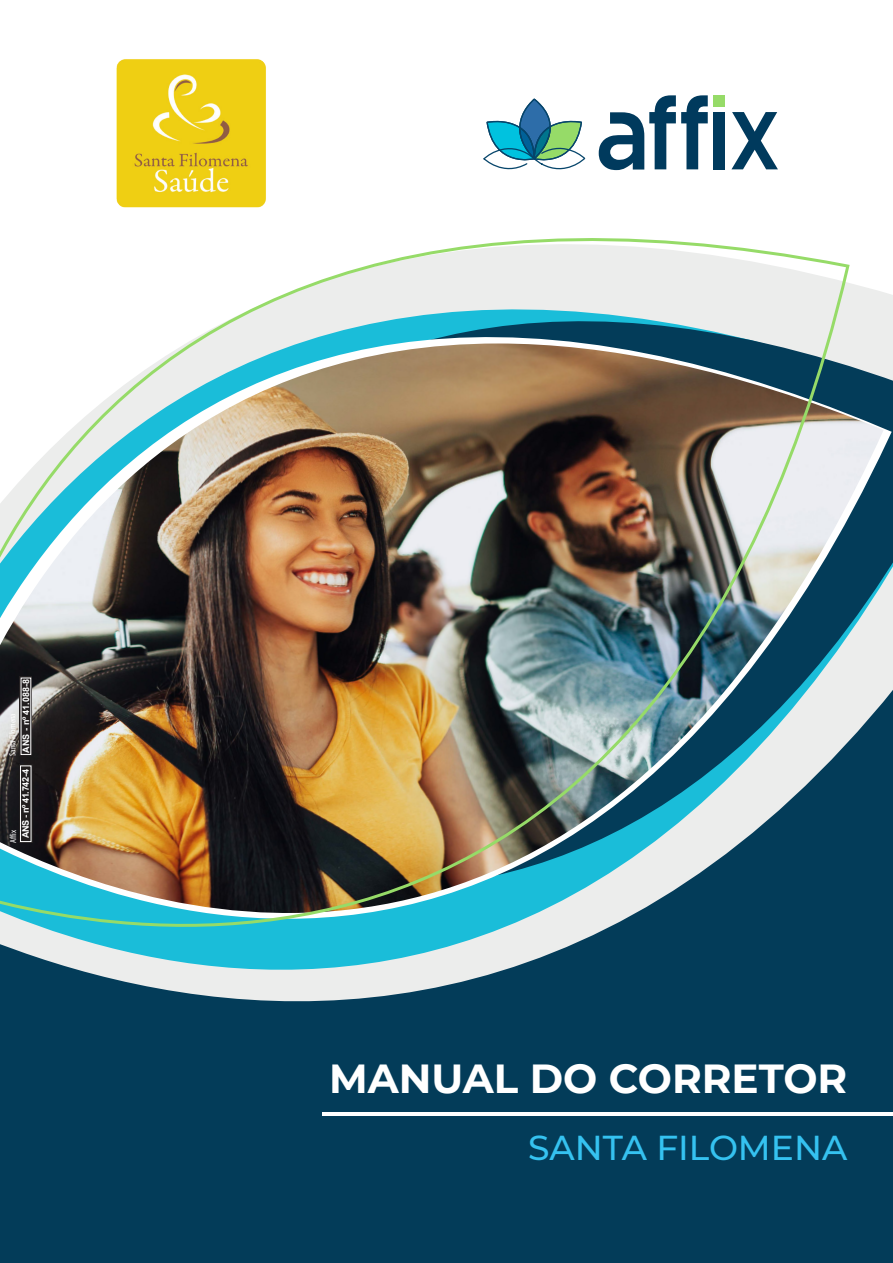
<style>
.page{position:relative;width:893px;height:1263px;background:#fff}
.page>*{position:absolute;margin:0;border:0;box-sizing:border-box;transform-origin:0 0}
.t1{font:700 40.5px "Montserrat";color:#fff}
.t2{font:500 34.5px "Montserrat";color:#35c2f0}
.t3{font:700 9.15px "Arial";letter-spacing:-.04em;color:#fff}
.t4{font:condensed 9px "Myriad Pro";color:#fff}
.t5{font:700 9px "Arial";color:#fff}
</style>
<div class="page">
<div style="left:0;top:590px;width:893px;height:673px;background:#033c59"></div>
<hr style="left:323px;top:1112px;width:570px;height:3px;background:#fff">
<svg style="left:851px;top:284px;width:42px;height:417px;background:#a6b9c1"></svg>
<img style="left:851px;top:343px;width:33px;height:396px">
<img style="left:0;top:98px;width:851px;height:904px">
<svg style="left:20px;top:676px;width:12px;height:80px"></svg>
<svg style="left:19px;top:764px;width:13px;height:79px"></svg>
<div style="left:21px;top:766px;width:10px;height:75px;background:#211e1e"></div>
<div style="left:20px;top:765px;width:11px;height:77px;border:1px solid #fff"></div>
<svg style="left:731px;top:112px;width:47px;height:57px"></svg>
<div style="left:713px;top:112px;width:12px;height:57px;background:#003a5d"></div>
<div style="left:713px;top:95px;width:12px;height:11px;background:#96db68"></div>
<svg style="left:599px;top:95px;width:109px;height:75px"></svg>
<svg style="left:483px;top:99px;width:102px;height:70px"></svg>
<img style="left:115px;top:59px;width:153px;height:149px">
<p class="t5" style="left:20px;top:752px;width:75px;rotate:-90deg">ANS - nº 41.088-8</p>
<p class="t4" style="left:7px;top:756px;width:44px;rotate:-90deg">Santa Filomena</p>
<p class="t3" style="left:19px;top:838px;width:71px;rotate:-90deg">ANS - nº 41.742-4</p>
<p class="t4" style="left:8px;top:843px;width:14px;rotate:-90deg">Affix</p>
<h1 class="t1" style="left:329px;top:1050px;width:520px">MANUAL DO CORRETOR</h1>
<h2 class="t2" style="left:528px;top:1124px;width:321px">SANTA FILOMENA</h2>
</div>
